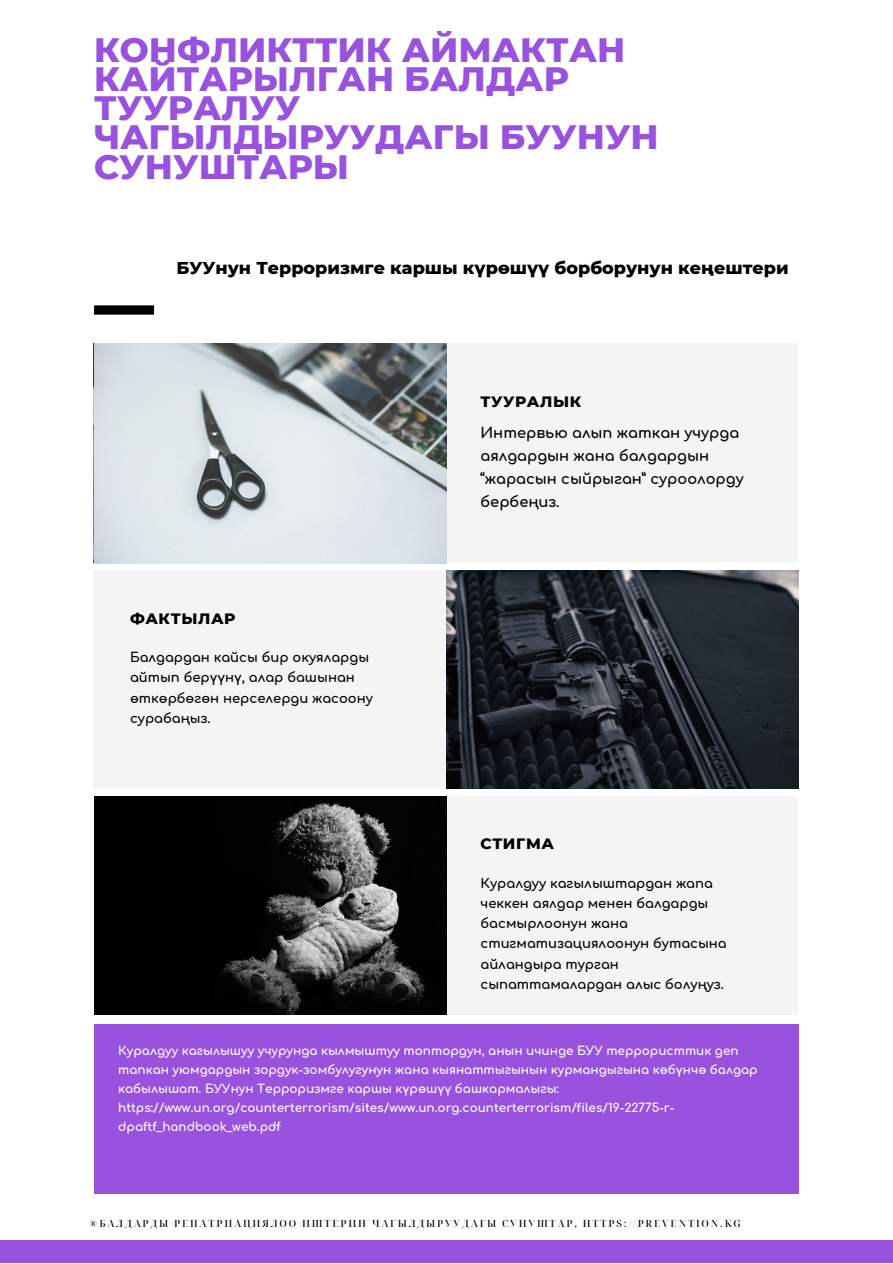
<style>
.page{position:relative;width:893px;height:1264px;background:#fff}
.page>*{position:absolute;margin:0;border:0;box-sizing:border-box;transform-origin:0 0}
.t1{font:800 34.5px/29.2px "Montserrat";color:#9852dd}
.t2{font:800 17.55px "Montserrat";color:#000}
.t3{font:800 15.3px "Montserrat";letter-spacing:.04em;color:#000}
.t4{font:700 14.55px/23px "Comfortaa";color:#000}
.t5{font:700 13.05px/20.2px "Comfortaa";color:#000}
.t6{font:700 12px/19px "Comfortaa";color:#fff}
.t7{font:500 9.9px "Noto Serif Display";letter-spacing:.18em;color:#000}
</style>
<div class="page">
<div style="left:441px;top:796px;width:357px;height:218px;background:#f4f4f4"></div>
<img style="left:94px;top:796px;width:352px;height:218px">
<div style="left:94px;top:1024px;width:704px;height:169px;background:#9852dd"></div>
<div style="left:93px;top:570px;width:357px;height:218px;background:#f4f4f4"></div>
<img style="left:446px;top:570px;width:352px;height:218px">
<div style="left:441px;top:344px;width:357px;height:218px;background:#f4f4f4"></div>
<div style="left:0;top:1240px;width:892px;height:22px;background:#9852dd"></div>
<div style="left:94px;top:305px;width:60px;height:9px;background:#000"></div>
<img style="left:94px;top:344px;width:352px;height:219px">
<p class="t1" style="left:94px;top:35px;width:566px">КОНФЛИКТТИК АЙМАКТАН<br>КАЙТАРЫЛГАН БАЛДАР<br>ТУУРАЛУУ<br>ЧАГЫЛДЫРУУДАГЫ БУУНУН<br>СУНУШТАРЫ</p>
<p class="t2" style="left:176px;top:257px;width:613px">БУУнун Терроризмге каршы күрөшүү борборунун кеңештери</p>
<p class="t3" style="left:130px;top:608px;width:107px">ФАКТЫЛАР</p>
<p class="t5" style="left:130px;top:647px;width:244px">Балдардан кайсы бир окуяларды айтып берүүнү, алар башынан өткөрбөгөн нерселерди жасоону сурабаңыз.</p>
<p class="t3" style="left:480px;top:392px;width:102px">ТУУРАЛЫК</p>
<p class="t4" style="left:480px;top:422px;width:265px">Интервью алып жаткан учурда аялдардын жана балдардын “жарасын сыйрыган” суроолорду бербеңиз.</p>
<p class="t3" style="left:480px;top:834px;width:75px">СТИГМА</p>
<p class="t5" style="left:480px;top:873px;width:248px">Куралдуу кагылыштардан жапа чеккен аялдар менен балдарды басмырлоонун жана стигматизациялоонун бутасына айландыра турган сыпаттамалардан алыс болуңуз.</p>
<p class="t6" style="left:118px;top:1041px;width:641px">Куралдуу кагылышуу учурунда кылмыштуу топтордун, анын ичинде БУУ террористтик деп тапкан уюмдардын зордук-зомбулугунун жана кыянаттыгынын курмандыгына көбүнчө балдар кабылышат. БУУнун Терроризмге каршы күрөшүү башкармалыгы:</p>
<p class="t6" style="left:118px;top:1098px;width:557px">https://www.un.org/counterterrorism/sites/www.un.org.counterterrorism/files/19-22775-r&shy;dpaftf_handbook_web.pdf</p>
<p class="t7" style="left:89px;top:1215px;width:653px">®БАЛДАРДЫ РЕПАТРИАЦИЯЛОО ИШТЕРИН ЧАГЫЛДЫРУУДАГЫ СУНУШТАР, HTTPS://PREVENTION.KG</p>
</div>
